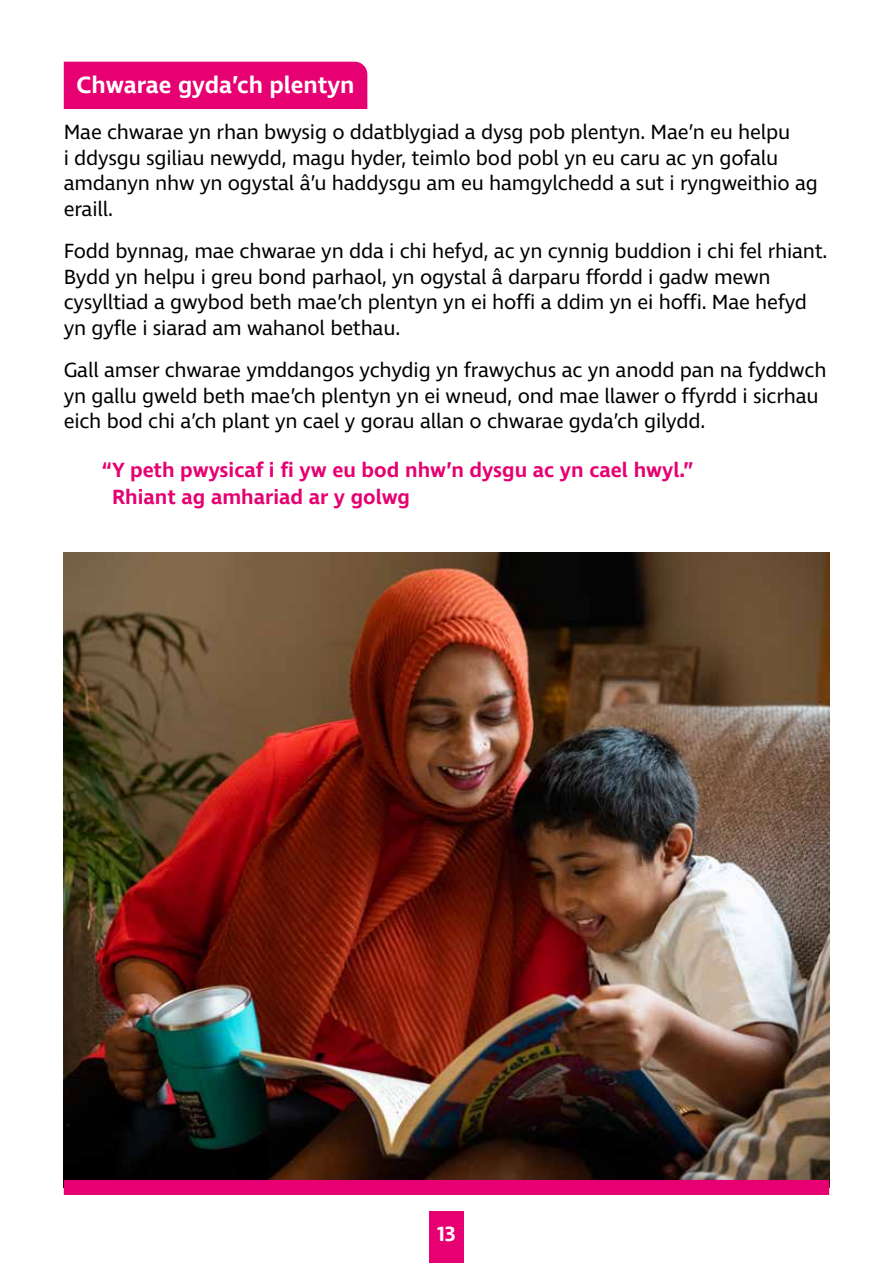
<style>
.page{position:relative;width:893px;height:1263px;background:#fff}
.page>*{position:absolute;margin:0;border:0;box-sizing:border-box;transform-origin:0 0}
.t1{font:600 24px "Ingra";color:#fff}
.t2{font:21px/25.5px "Ingra";letter-spacing:-.01em;color:#000}
.t3{font:600 21px/27px "Ingra";color:#e60071}
.t4{font:600 21px "Ingra";color:#fff}
</style>
<div class="page">
<div style="left:64px;top:62px;width:303px;height:47px;background:#e60071"></div>
<img style="left:64px;top:553px;width:765px;height:627px">
<div style="left:429px;top:1211px;width:34px;height:52px;background:#e60071"></div>
<div style="left:64px;top:1180px;width:765px;height:15px;background:#e60071"></div>
<p class="t1" style="left:77px;top:70px;width:280px">Chwarae gyda’ch plentyn</p>
<p class="t2" style="left:64px;top:121px;width:755px">Mae chwarae yn rhan bwysig o ddatblygiad a dysg pob plentyn. Mae’n eu helpu<br>i ddysgu sgiliau newydd, magu hyder, teimlo bod pobl yn eu caru ac yn gofalu amdanyn nhw yn ogystal â’u haddysgu am eu hamgylchedd a sut i ryngweithio ag eraill.</p>
<p class="t2" style="left:64px;top:240px;width:765px">Fodd bynnag, mae chwarae yn dda i chi hefyd, ac yn cynnig buddion i chi fel rhiant.<br>Bydd yn helpu i greu bond parhaol, yn ogystal â darparu ffordd i gadw mewn cysylltiad a gwybod beth mae’ch plentyn yn ei hoffi a ddim yn ei hoffi. Mae hefyd yn gyfle i siarad am wahanol bethau.</p>
<p class="t2" style="left:64px;top:359px;width:764px">Gall amser chwarae ymddangos ychydig yn frawychus ac yn anodd pan na fyddwch yn gallu gweld beth mae’ch plentyn yn ei wneud, ond mae llawer o ffyrdd i sicrhau eich bod chi a’ch plant yn cael y gorau allan o chwarae gyda’ch gilydd.</p>
<p class="t3" style="left:112px;top:457px;width:582px;text-indent:-10px">“Y peth pwysicaf i fi yw eu bod nhw’n dysgu ac yn cael hwyl.”<br>Rhiant ag amhariad ar y golwg</p>
<p class="t4" style="left:437px;top:1221px;width:20px">13</p>
</div>
